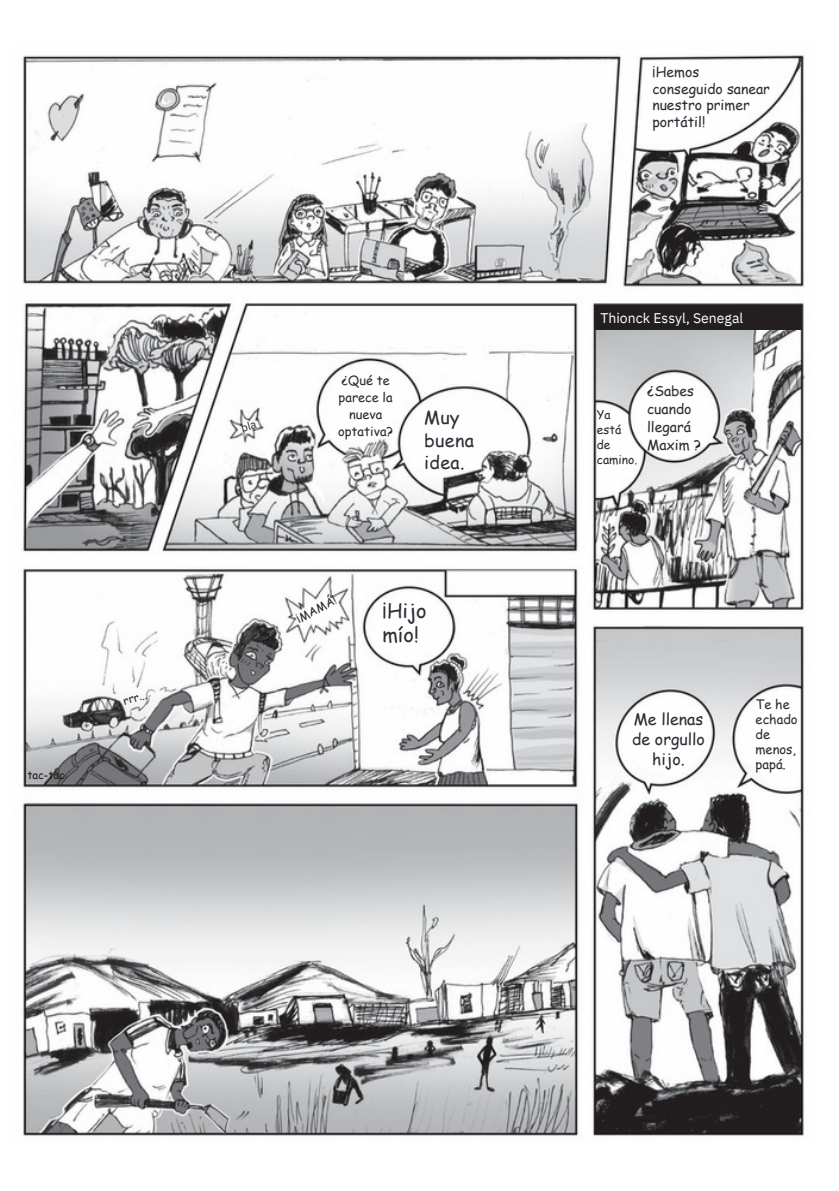
<style>
.page{position:relative;width:839px;height:1191px;background:#fff}
.page>*{position:absolute;margin:0;border:0;box-sizing:border-box;transform-origin:0 0}
.t1{font:20px/24px "Comic Sans MS";color:#2c2e35}
.t2{font:18px/22.4px "Comic Sans MS";letter-spacing:.015em;color:#2c2e35}
.t3{font:16px/20px "Comic Sans MS";color:#2c2e35;text-align:center}
.t4{font:14px/18px "Comic Sans MS";color:#2c2e35}
.t5{font:14px "IBM Plex Sans";color:#fff}
.t6{font:13px/15px "Comic Sans MS";color:#2c2e35}
.t7{font:12.8px/17px "Comic Sans MS";color:#2c2e35;text-align:center}
.t8{font:12px/15px "Comic Sans MS";color:#2c2e35}
.t9{font:11.8px "Comic Sans MS";color:#2c2e35}
.t10{font:11px "Comic Sans MS";color:#231f20}
</style>
<div class="page">
<img style="left:22px;top:55px;width:783px;height:1082px">
<div style="left:594px;top:305px;width:207px;height:25px;background:#231f20"></div>
<img style="left:308px;top:601px;width:27px;height:23px">
<svg style="left:241px;top:422px;width:16px;height:10px"></svg>
<p class="t10" style="left:27px;top:767px;width:39px">tac-tac</p>
<h1 class="t10" style="left:121px;top:693px;width:26px;rotate:-16deg">rrr...</h1>
<h3 class="t4" style="left:652px;top:64px;width:119px;line-height:16.4px">¡Hemos conseguido sanear nuestro primer portátil!</h3>
<h1 class="t5" style="left:600px;top:309px;width:144px">Thionck Essyl, Senegal</h1>
<p class="t7" style="left:338px;top:371px;width:57px">¿Qué te parece la nueva optativa?</p>
<p class="t4" style="left:647px;top:382px;width:56px">¿Sabes cuando llegará<br>Maxim ?</p>
<h3 class="t8" style="left:597px;top:407px;width:15px">Ya</h3>
<h2 class="t8" style="left:597px;top:422px;width:26px">está</h2>
<h3 class="t8" style="left:597px;top:437px;width:42px">de camino.</h3>
<p class="t2" style="left:424px;top:406px;width:51px">Muy buena idea.</p>
<p class="t9" style="left:293px;top:612px;width:45px;rotate:-28deg">¡MAMÁ!</p>
<p class="t1" style="left:382px;top:598px;width:46px">¡Hijo mío!</p>
<p class="t3" style="left:632px;top:708px;width:74px">Me llenas de orgullo hijo.</p>
<h4 class="t6" style="left:755px;top:696px;width:44px">Te he echado de menos, papá.</h4>
</div>
